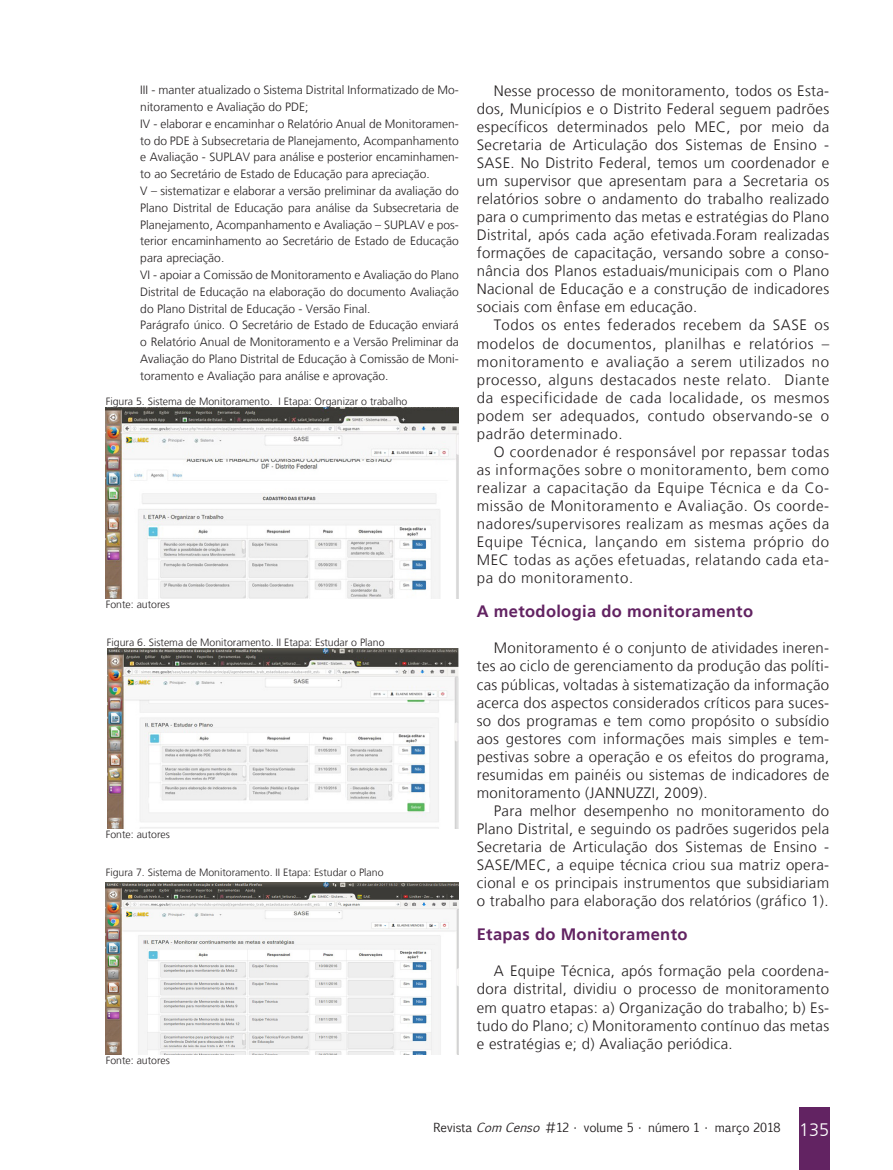
<style>
.page{position:relative;width:893px;height:1170px;background:#fff}
.page>*{position:absolute;margin:0;border:0;box-sizing:border-box;transform-origin:0 0}
.Subtítulo_ROXO_RELAT{font:700 16.5px "Frutiger LT";letter-spacing:.02em;color:#622362}
.Miolo__10{font:300 15px/18px "Frutiger LT";letter-spacing:.02em;color:#231f20;text-align:justify}
.Citação__8{font:300 12px/16.8px "Frutiger LT";color:#231f20;text-align:justify}
.t1{font:12px "Euphemia CAS";color:#231f20}
.Legendas{font:300 10.5px "Frutiger LT";color:#231f20}
.s1{font-style:italic}
.s2{font-family:"Frutiger LT";font-weight:300;font-size:18px;color:#fff}
</style>
<div class="page">
<img style="left:106px;top:408px;width:352px;height:190px">
<img style="left:107px;top:648px;width:351px;height:180px">
<img style="left:106px;top:882px;width:352px;height:172px">
<div style="left:799px;top:1107px;width:30px;height:62px;background:#622362"></div>
<p class="Citação__8" style="left:140px;top:82px;width:320px">III - manter atualizado o Sistema Distrital Informatizado de Mo&shy;nitoramento e Avaliação do PDE;</p>
<p class="Citação__8" style="left:140px;top:115px;width:320px">IV - elaborar e encaminhar o Relatório Anual de Monitoramen&shy;to do PDE à Subsecretaria de Planejamento, Acompanhamento e Avaliação - SUPLAV para análise e posterior encaminhamen&shy;to ao Secretário de Estado de Educação para apreciação.</p>
<p class="Citação__8" style="left:140px;top:182px;width:320px">V – sistematizar e elaborar a versão preliminar da avaliação do Plano Distrital de Educação para análise da Subsecretaria de Planejamento, Acompanhamento e Avaliação – SUPLAV e pos&shy;terior encaminhamento ao Secretário de Estado de Educação para apreciação.</p>
<p class="Citação__8" style="left:140px;top:266px;width:320px">VI - apoiar a Comissão de Monitoramento e Avaliação do Plano Distrital de Educação na elaboração do documento Avaliação do Plano Distrital de Educação - Versão Final.</p>
<p class="Citação__8" style="left:140px;top:317px;width:320px">Parágrafo único. O Secretário de Estado de Educação enviará o Relatório Anual de Monitoramento e a Versão Preliminar da Avaliação do Plano Distrital de Educação à Comissão de Moni&shy;toramento e Avaliação para análise e aprovação.</p>
<p class="Legendas" style="left:106px;top:395px;width:303px">Figura 5. Sistema de Monitoramento. I Etapa: Organizar o trabalho</p>
<p class="Legendas" style="left:106px;top:598px;width:66px">Fonte: autores</p>
<p class="Legendas" style="left:107px;top:636px;width:279px">Figura 6. Sistema de Monitoramento. II Etapa: Estudar o Plano</p>
<p class="Legendas" style="left:106px;top:828px;width:66px">Fonte: autores</p>
<p class="Legendas" style="left:106px;top:866px;width:279px">Figura 7. Sistema de Monitoramento. II Etapa: Estudar o Plano</p>
<p class="Legendas" style="left:106px;top:1053px;width:66px">Fonte: autores</p>
<p class="Miolo__10" style="left:477px;top:82px;width:354px;text-indent:17px">Nesse processo de monitoramento, todos os Esta&shy;dos, Municípios e o Distrito Federal seguem padrões específicos determinados pelo MEC, por meio da Secretaria de Articulação dos Sistemas de Ensino - SASE. No Distrito Federal, temos um coordenador e um supervisor que apresentam para a Secretaria os relatórios sobre o andamento do trabalho realizado para o cumprimento das metas e estratégias do Plano Distrital, após cada ação efetivada.Foram realizadas formações de capacitação, versando sobre a conso&shy;nância dos Planos estaduais/municipais com o Plano Nacional de Educação e a construção de indicadores sociais com ênfase em educação.</p>
<p class="Miolo__10" style="left:477px;top:316px;width:354px;text-indent:17px">Todos os entes federados recebem da SASE os modelos de documentos, planilhas e relatórios – monitoramento e avaliação a serem utilizados no processo, alguns destacados neste relato. Diante da especificidade de cada localidade, os mesmos podem ser adequados, contudo observando-se o padrão determinado.</p>
<p class="Miolo__10" style="left:477px;top:442px;width:354px;text-indent:17px">O coordenador é responsável por repassar todas as informações sobre o monitoramento, bem como realizar a capacitação da Equipe Técnica e da Co&shy;missão de Monitoramento e Avaliação. Os coorde&shy;nadores/supervisores realizam as mesmas ações da Equipe Técnica, lançando em sistema próprio do MEC todas as ações efetuadas, relatando cada eta&shy;pa do monitoramento.</p>
<p class="Subtítulo_ROXO_RELAT" style="left:477px;top:602px;width:278px">A metodologia do monitoramento</p>
<p class="Miolo__10" style="left:477px;top:639px;width:354px;text-indent:17px">Monitoramento é o conjunto de atividades ineren&shy;tes ao ciclo de gerenciamento da produção das políti&shy;cas públicas, voltadas à sistematização da informação acerca dos aspectos considerados críticos para suces&shy;so dos programas e tem como propósito o subsídio aos gestores com informações mais simples e tem&shy;pestivas sobre a operação e os efeitos do programa, resumidas em painéis ou sistemas de indicadores de monitoramento (JANNUZZI, 2009).</p>
<p class="Miolo__10" style="left:477px;top:801px;width:354px;text-indent:17px">Para melhor desempenho no monitoramento do Plano Distrital, e seguindo os padrões sugeridos pela Secretaria de Articulação dos Sistemas de Ensino - SASE/MEC, a equipe técnica criou sua matriz opera&shy;cional e os principais instrumentos que subsidiariam o trabalho para elaboração dos relatórios (gráfico 1).</p>
<p class="Subtítulo_ROXO_RELAT" style="left:477px;top:924px;width:212px">Etapas do Monitoramento</p>
<p class="Miolo__10" style="left:477px;top:962px;width:354px;text-indent:17px">A Equipe Técnica, após formação pela coordena&shy;dora distrital, dividiu o processo de monitoramento em quatro etapas: a) Organização do trabalho; b) Es&shy;tudo do Plano; c) Monitoramento contínuo das metas e estratégias e; d) Avaliação periódica.</p>
<p class="t1" style="left:433px;top:1119px;width:397px">Revista <span class="s1">ComCenso</span> #12 • volume 5 • número 1 • março 2018 <span class="s2">135</span></p>
</div>
